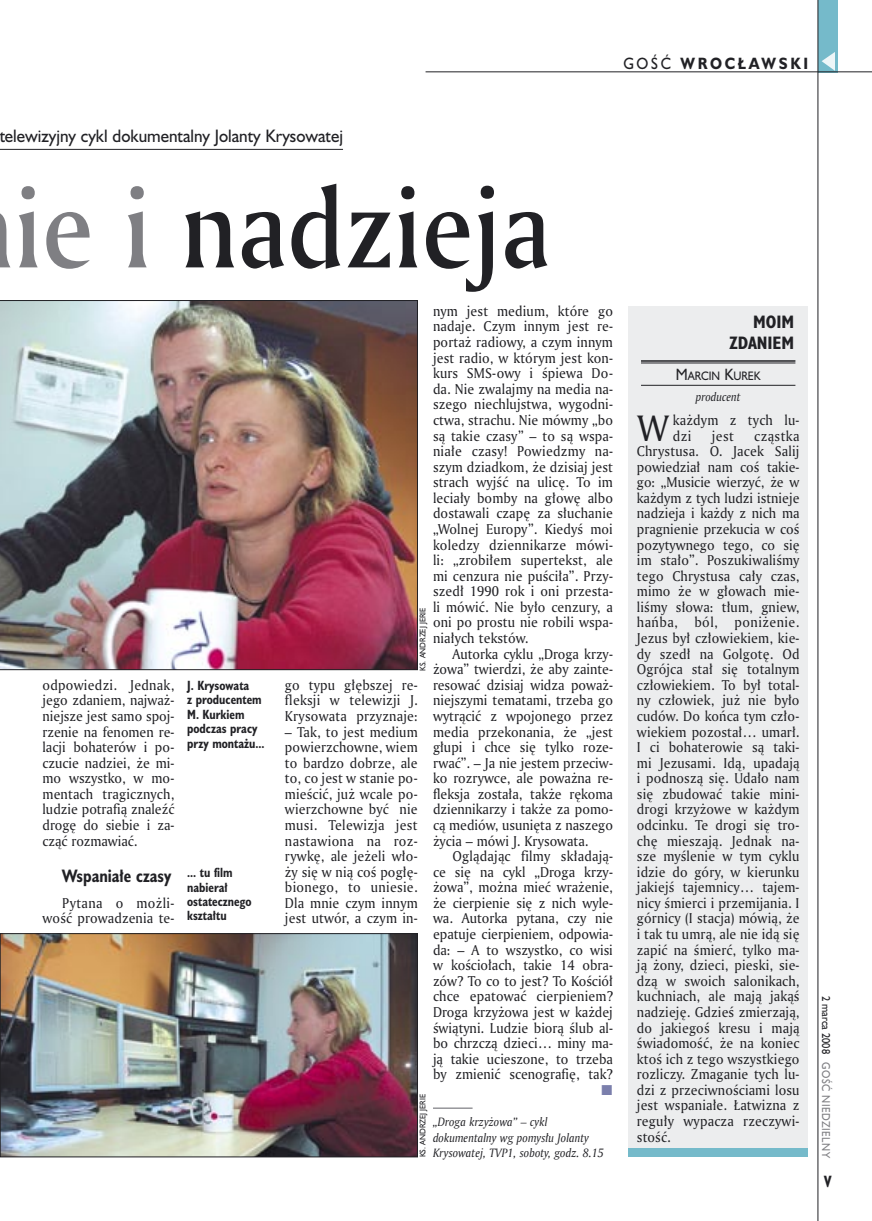
<style>
.page{position:relative;width:872px;height:1221px;background:#fff}
.page>*{position:absolute;margin:0;border:0;box-sizing:border-box;transform-origin:0 0}
.t1{font:108px "Amerigo Md PL";color:#212125;scale:.9 1}
._03-3_body_liturgii_inicjal_2{font:35.55px "Amerigo PL";color:#212125;scale:.94 1}
.t2{font:16.5px "Humanst 521 PL";color:#212125;scale:.94 1}
._04_srodtytul_HuCB_11_pt{font:700 16.5px "Humanst 521 Cn PL";color:#212125;scale:.94 1}
._04-2_tytul_ramki{font:700 16.5px/21px "Humanst 521 Cn PL";color:#212125;text-align:right}
.t3{font:700 15px "Humanst 521 PL";letter-spacing:.2em;color:#212125;scale:.9 1}
.t4{font:700 15px "Humanst 521 Cn PL";color:#212125;scale:.94 1}
._01_body_tekst{font:13.8px/15.6px "Amerigo PL";letter-spacing:.01em;color:#212125;text-align:justify;scale:.94 1}
._03-3_body_liturgii_inicjal_2-2{font:13.8px/15.6px "Amerigo PL";letter-spacing:.015em;color:#212125;scale:.94 1}
._09_podpis_zdjecia_HuCnB{font:700 12.3px/14.4px "Humanst 521 Cn PL";color:#212125;scale:.94 1}
._13_notka_koncowa_Am{font:italic 11.7px/15.6px "Amerigo PL";color:#212125;scale:.94 1}
._12d_notka_o_autorze{font:italic 11.7px "Amerigo PL";color:#212125;scale:.94 1}
._12e_autor_komentarza_Hu{font:11.25px "Humanst 521 PL";color:#212125;scale:.9 1}
.t5{font:10.5px "Humanst 521 PL";letter-spacing:.05em;color:#7f7f83;scale:.9 1}
.t6{font:10.5px "Humanst 521 PL";color:#212125;scale:.9 1}
._09a_autor_zdjecia_Hu_5_pt{font:7.5px "Humanst 521 PL";color:#212125;scale:.94 1}
.s1{font-weight:400}
.s2{color:#7f7f83}
.s3{font-size:15px}
</style>
<div class="page">
<div style="left:818px;top:0;width:19px;height:72px;background:#75baca"></div>
<svg style="left:821px;top:52px;width:14px;height:19px"></svg>
<hr style="left:425px;top:72px;width:447px;height:1px;background:#212125">
<hr style="left:817px;top:0;width:1px;height:1220px;background:#212125">
<hr style="left:0;top:149px;width:343px;height:1px;background:#212125">
<div style="left:628px;top:306px;width:180px;height:847px;background:#ecedee"></div>
<div style="left:628px;top:1148px;width:180px;height:8px;background:#75baca"></div>
<hr style="left:641px;top:360px;width:154px;height:2px;background:#212125">
<hr style="left:641px;top:363px;width:154px;height:1px;background:#212125">
<hr style="left:641px;top:385px;width:154px;height:1px;background:#212125">
<hr style="left:433px;top:1107px;width:39px;height:1px;background:#96969a">
<img style="left:2px;top:935px;width:414px;height:219px">
<div style="left:0;top:933px;width:418px;height:223px;border:1px solid #212125"></div>
<img style="left:0;top:300px;width:418px;height:370px">
<p class="t3" style="left:623px;top:53px;width:207px"><span class="s1">GOŚĆ</span> WROCŁAWSKI</p>
<p class="t2" style="left:-1px;top:125px;width:367px">telewizyjny cykl dokumentalny Jolanty Krysowatej</p>
<h1 class="t1" style="left:14px;top:156px;width:598px"><span class="s2">ie i</span> nadzieja</h1>
<p class="_01_body_tekst" style="left:43px;top:676px;width:142px">odpowiedzi. Jednak, jego zdaniem, najważ&shy;niejsze jest samo spoj&shy;rzenie na fenomen re&shy;lacji bohaterów i po&shy;czucie nadziei, że mi&shy;mo wszystko, w mo&shy;mentach tragicznych, ludzie potrafią znaleźć drogę do siebie i za&shy;cząć rozmawiać.</p>
<p class="_04_srodtytul_HuCB_11_pt" style="left:62px;top:864px;width:118px">Wspaniałe czasy</p>
<p class="_01_body_tekst" style="left:43px;top:894px;width:142px;text-align:right">Pytana o możli&shy;wość prowadzenia te-</p>
<p class="_09_podpis_zdjecia_HuCnB" style="left:187px;top:677px;width:84px">J. Krysowata<br>z producentem<br>M. Kurkiem podczas pracy przy montażu...</p>
<p class="_09_podpis_zdjecia_HuCnB" style="left:187px;top:865px;width:70px">... tu film nabierał ostatecznego kształtu</p>
<p class="_01_body_tekst" style="left:433px;top:303px;width:193px">nym jest medium, które go nadaje. Czym innym jest re&shy;portaż radiowy, a czym innym jest radio, w którym jest kon&shy;kurs SMS-owy i śpiewa Do&shy;da. Nie zwalajmy na media na&shy;szego niechlujstwa, wygodni&shy;ctwa, strachu. Nie mówmy „bo są takie czasy” – to są wspa&shy;niałe czasy! Powiedzmy na&shy;szym dziadkom, że dzisiaj jest strach wyjść na ulicę. To im leciały bomby na głowę albo dostawali czapę za słuchanie „Wolnej Europy”. Kiedyś moi koledzy dziennikarze mówi&shy;li: „zrobiłem supertekst, ale mi cenzura nie puściła”. Przy&shy;szedł 1990 rok i oni przesta&shy;li mówić. Nie było cenzury, a oni po prostu nie robili wspa&shy;niałych tekstów.</p>
<p class="_01_body_tekst" style="left:433px;top:645px;width:193px;text-indent:20px">Autorka cyklu „Droga krzy&shy;żowa” twierdzi, że aby zainte&shy;resować dzisiaj widza poważ&shy;niejszymi tematami, trzeba go wytrącić z wpojonego przez media przekonania, że „jest głupi i chce się tylko roze&shy;rwać”. – Ja nie jestem przeciw&shy;ko rozrywce, ale poważna re&shy;fleksja została, także rękoma dziennikarzy i także za pomo&shy;cą mediów, usunięta z naszego życia – mówi J. Krysowata.</p>
<p class="_01_body_tekst" style="left:433px;top:848px;width:193px;text-indent:20px">Oglądając filmy składają&shy;ce się na cykl „Droga krzy&shy;żowa”, można mieć wrażenie, że cierpienie się z nich wyle&shy;wa. Autorka pytana, czy nie epatuje cierpieniem, odpowia&shy;da: – A to wszystko, co wisi w kościołach, takie 14 obra&shy;zów? To co to jest? To Kościół chce epatować cierpieniem?<br>Droga krzyżowa jest w każdej świątyni. Ludzie biorą ślub al&shy;bo chrzczą dzieci… miny ma&shy;ją takie ucieszone, to trzeba by zmienić scenografię, tak?</p>
<p class="_13_notka_koncowa_Am" style="left:433px;top:1113px;width:183px">„Droga krzyżowa” – cykl dokumentalny wg pomysłu Jolanty<br>Krysowatej, TVP1, soboty, godz. 8.15</p>
<p class="_09a_autor_zdjecia_Hu_5_pt" style="left:418px;top:670px;width:69px;rotate:-90deg">KS. ANDRZEJ JERIE</p>
<p class="_01_body_tekst" style="left:285px;top:676px;width:143px">go typu głębszej re&shy;fleksji w telewizji J.<br>Krysowata przyznaje:</p>
<p class="_01_body_tekst" style="left:285px;top:723px;width:143px">– Tak, to jest medium powierzchowne, wiem to bardzo dobrze, ale to, co jest w stanie po&shy;mieścić, już wcale po&shy;wierzchowne być nie musi. Telewizja jest nastawiona na roz&shy;rywkę, ale jeżeli wło&shy;ży się w nią coś pogłę&shy;bionego, to uniesie.<br>Dla mnie czym innym jest utwór, a czym in-</p>
<p class="_09a_autor_zdjecia_Hu_5_pt" style="left:418px;top:1156px;width:69px;rotate:-90deg">KS. ANDRZEJ JERIE</p>
<p class="_04-2_tytul_ramki" style="left:729px;top:311px;width:66px">MOIM<br>ZDANIEM</p>
<p class="_12e_autor_komentarza_Hu" style="left:676px;top:367px;width:96px"><span class="s3">M</span>ARCIN <span class="s3">K</span>UREK</p>
<p class="_12d_notka_o_autorze" style="left:696px;top:389px;width:49px">producent</p>
<p class="_03-3_body_liturgii_inicjal_2" style="left:637px;top:404px;width:35px">W</p>
<p class="_03-3_body_liturgii_inicjal_2-2" style="left:673px;top:412px;width:136px">każdym z tych lu&shy;dzi</p>
<p class="_03-3_body_liturgii_inicjal_2-2" style="left:637px;top:427px;width:174px;text-align:justify;text-indent:117px">cząstka Chrystusa. O. Jacek Salij powiedział nam coś takie&shy;go: „Musicie wierzyć, że w każdym z tych ludzi istnieje nadzieja i każdy z nich ma pragnienie przekucia w coś pozytywnego tego, co się im stało”. Poszukiwaliśmy tego Chrystusa cały czas, mimo że w głowach mie&shy;liśmy słowa: tłum, gniew, hańba, ból, poniżenie.<br>Jezus był człowiekiem, kie&shy;dy szedł na Golgotę. Od Ogrójca stał się totalnym człowiekiem. To był total&shy;ny człowiek, już nie było cudów. Do końca tym czło&shy;wiekiem pozostał… umarł.<br>I ci bohaterowie są taki&shy;mi Jezusami. Idą, upadają i podnoszą się. Udało nam się zbudować takie mini&shy;drogi krzyżowe w każdym odcinku. Te drogi się tro&shy;chę mieszają. Jednak na&shy;sze myślenie w tym cyklu idzie do góry, w kierunku jakiejś tajemnicy… tajem&shy;nicy śmierci i przemijania. I górnicy (I stacja) mówią, że i tak tu umrą, ale nie idą się zapić na śmierć, tylko ma&shy;ją żony, dzieci, pieski, sie&shy;dzą w swoich salonikach, kuchniach, ale mają jakąś nadzieję. Gdzieś zmierzają, do jakiegoś kresu i mają świadomość, że na koniec ktoś ich z tego wszystkiego rozliczy. Zmaganie tych lu&shy;dzi z przeciwnościami losu jest wspaniałe. Łatwizna z reguły wypacza rzeczywi&shy;stość.</p>
<p class="_03-3_body_liturgii_inicjal_2-2" style="left:712px;top:427px;width:25px">jest</p>
<p class="t6" style="left:833px;top:995px;width:66px;rotate:90deg">2 marca 2008</p>
<p class="t5" style="left:833px;top:1062px;width:108px;rotate:90deg">GOŚĆ NIEDZIELNY</p>
<p class="t4" style="left:824px;top:1171px;width:9px">V</p>
</div>
